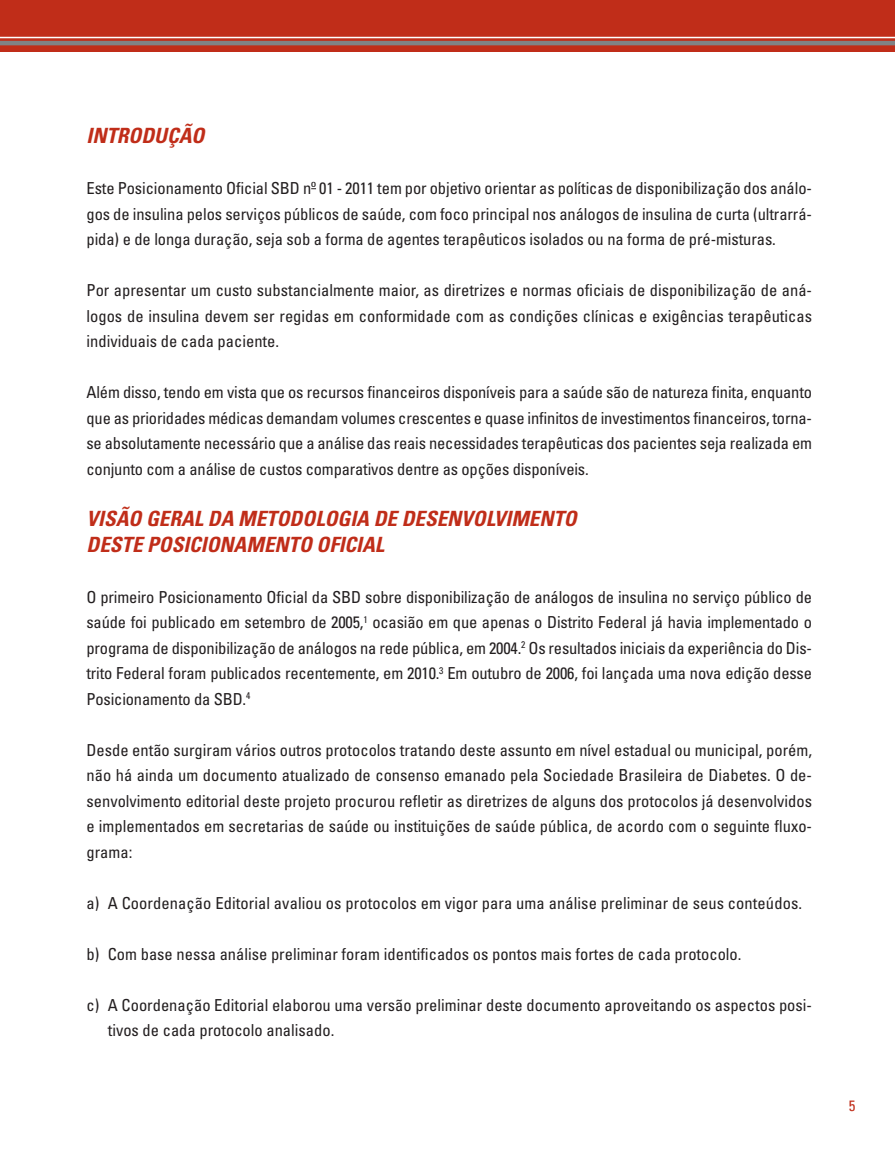
<style>
.page{position:relative;width:895px;height:1149px;background:#fff}
.page>*{position:absolute;margin:0;border:0;box-sizing:border-box;transform-origin:0 0}
.t1{font:italic 700 condensed 21px/25.5px "Univers LT Std";color:#c02d19}
.t2{font:condensed 16.5px/25.5px "Univers LT Std";color:#231f20;text-align:justify}
.t3{font:condensed 15px "Univers LT Std";color:#c02d19}
</style>
<div class="page">
<hr style="left:0;top:0;width:1px;height:51px;background:#c02d19">
<div style="left:1px;top:0;width:893px;height:51px;background:#c02d19"></div>
<hr style="left:1px;top:41px;width:893px;height:4px;background:#808285">
<hr style="left:1px;top:37px;width:893px;height:1px;background:#fff">
<p class="t1" style="left:86px;top:125px;width:119px">INTRODUÇÃO</p>
<p class="t2" style="left:86px;top:177px;width:726px">Este Posicionamento Oficial SBD nº 01 - 2011 tem por objetivo orientar as políticas de disponibilização dos análo&shy;gos de insulina pelos serviços públicos de saúde, com foco principal nos análogos de insulina de curta (ultrarrá&shy;pida) e de longa duração, seja sob a forma de agentes terapêuticos isolados ou na forma de pré-misturas.</p>
<p class="t2" style="left:86px;top:279px;width:726px">Por apresentar um custo substancialmente maior, as diretrizes e normas oficiais de disponibilização de aná&shy;logos de insulina devem ser regidas em conformidade com as condições clínicas e exigências terapêuticas individuais de cada paciente.</p>
<p class="t2" style="left:86px;top:381px;width:726px">Além disso, tendo em vista que os recursos financeiros disponíveis para a saúde são de natureza finita, enquanto que as prioridades médicas demandam volumes crescentes e quase infinitos de investimentos financeiros, torna&shy;se absolutamente necessário que a análise das reais necessidades terapêuticas dos pacientes seja realizada em conjunto com a análise de custos comparativos dentre as opções disponíveis.</p>
<p class="t1" style="left:86px;top:507px;width:491px">VISÃO GERAL DA METODOLOGIA DE DESENVOLVIMENTO<br>DESTE POSICIONAMENTO OFICIAL</p>
<p class="t2" style="left:86px;top:585px;width:726px">O primeiro Posicionamento Oficial da SBD sobre disponibilização de análogos de insulina no serviço público de saúde foi publicado em setembro de 2005,<sup>1</sup> ocasião em que apenas o Distrito Federal já havia implementado o programa de disponibilização de análogos na rede pública, em 2004.<sup>2</sup> Os resultados iniciais da experiência do Dis&shy;trito Federal foram publicados recentemente, em 2010.<sup>3</sup> Em outubro de 2006, foi lançada uma nova edição desse Posicionamento da SBD.<sup>4</sup></p>
<p class="t2" style="left:86px;top:738px;width:726px">Desde então surgiram vários outros protocolos tratando deste assunto em nível estadual ou municipal, porém, não há ainda um documento atualizado de consenso emanado pela Sociedade Brasileira de Diabetes. O de&shy;senvolvimento editorial deste projeto procurou refletir as diretrizes de alguns dos protocolos já desenvolvidos e implementados em secretarias de saúde ou instituições de saúde pública, de acordo com o seguinte fluxo&shy;grama:</p>
<p class="t2" style="left:86px;top:891px;width:716px">a) A Coordenação Editorial avaliou os protocolos em vigor para uma análise preliminar de seus conteúdos.</p>
<p class="t2" style="left:86px;top:942px;width:656px">b) Com base nessa análise preliminar foram identificados os pontos mais fortes de cada protocolo.</p>
<p class="t2" style="left:108px;top:993px;width:705px;text-indent:-21px">c) A Coordenação Editorial elaborou uma versão preliminar deste documento aproveitando os aspectos posi&shy;tivos de cada protocolo analisado.</p>
<p class="t3" style="left:848px;top:1099px;width:8px">5</p>
</div>
